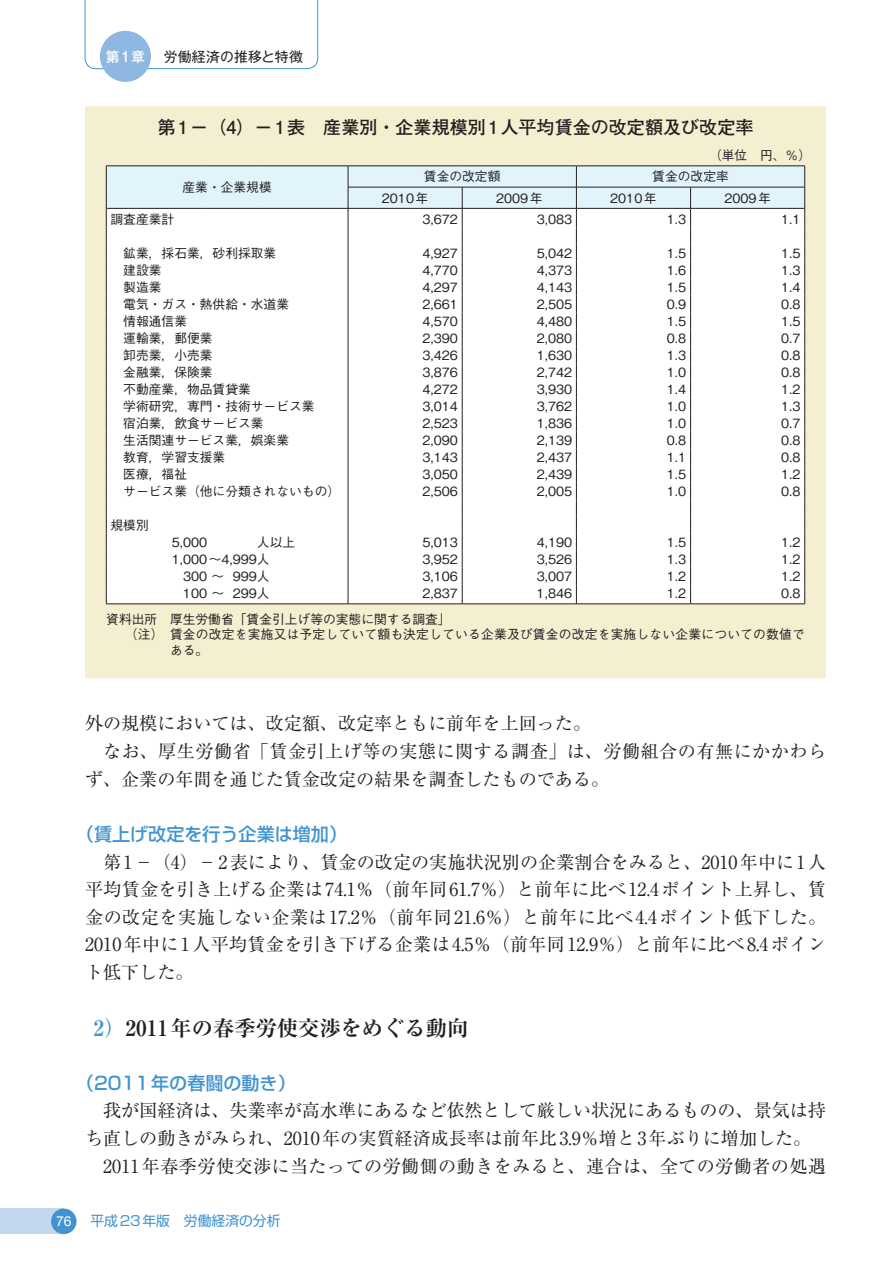
<style>
.page{position:relative;width:893px;height:1263px;background:#fff}
.page>*{position:absolute;margin:0;border:0;box-sizing:border-box;transform-origin:0 0}
.t1{font:700 21.3px "Ryumin Pro";color:#231f20}
.t2{font:18px/27.6px "Ryumin Pro";color:#231f20;text-align:justify}
.t3{font:18px "Ryumin Pro";letter-spacing:.025em;color:#231f20}
.t4{font:18px "Ryumin Pro";letter-spacing:.03em;color:#231f20}
.t5{font:700 18px "Futo Go B101 Pro";color:#231f20}
.t6{font:500 18px "Shin Go Pro";color:#4194d0}
.t7{font:13.8px "Shin Go Pro";color:#4194d0}
.t8{font:13.8px "Gothic MB101 Pro";letter-spacing:.01em;color:#231f20}
.t9{font:500 13.8px "Gothic MB101 Pro";color:#fff}
.t10{font:13.8px "Helvetica Neue LT Std";color:#fff}
.t11{font:500 12.75px "Gothic BBB Pro";color:#231f20}
.s1{color:#4194d0}
</style>
<div class="page">
<div style="left:85px;top:106px;width:741px;height:572px;background:#f4efd1"></div>
<hr style="left:348px;top:604px;width:114px;height:1px;background:#231f20">
<hr style="left:462px;top:604px;width:114px;height:1px;background:#231f20">
<hr style="left:576px;top:604px;width:115px;height:1px;background:#231f20">
<hr style="left:691px;top:604px;width:114px;height:1px;background:#231f20">
<hr style="left:106px;top:604px;width:101px;height:1px;background:#231f20">
<hr style="left:207px;top:604px;width:50px;height:1px;background:#231f20">
<hr style="left:257px;top:604px;width:91px;height:1px;background:#231f20">
<svg style="left:106px;top:167px;width:699px;height:437px"></svg>
<hr style="left:106px;top:166px;width:101px;height:1px;background:#231f20">
<hr style="left:207px;top:166px;width:50px;height:1px;background:#231f20">
<hr style="left:257px;top:166px;width:91px;height:1px;background:#231f20">
<hr style="left:348px;top:166px;width:114px;height:1px;background:#231f20">
<hr style="left:462px;top:166px;width:114px;height:1px;background:#231f20">
<hr style="left:576px;top:166px;width:115px;height:1px;background:#231f20">
<hr style="left:691px;top:166px;width:114px;height:1px;background:#231f20">
<svg style="left:84px;top:0;width:235px;height:70px"></svg>
<div style="left:0;top:1208px;width:64px;height:26px;background:#c3d7ee"></div>
<div style="left:51px;top:1208px;width:26px;height:26px;background:#4194d0;border-radius:50%"></div>
<div style="left:100px;top:31px;width:51px;height:51px;background:#8eb7e1;border-radius:50%"></div>
<p class="t9" style="left:106px;top:45px;width:41px">第1章</p>
<p class="t8" style="left:164px;top:45px;width:141px">労働経済の推移と特徴</p>
<h2 class="t5" style="left:158px;top:113px;width:597px">第 1−（4）− 1表　産業別・企業規模別 1人平均賃金の改定額及び改定率</h2>
<p class="t11" style="left:709px;top:145px;width:104px">（単位　円、％）</p>
<p class="t11" style="left:183px;top:177px;width:91px">産業・企業規模</p>
<p class="t11" style="left:424px;top:166px;width:78px">賃金の改定額</p>
<p class="t11" style="left:652px;top:166px;width:78px">賃金の改定率</p>
<p class="t11" style="left:382px;top:188px;width:48px">2010年</p>
<p class="t11" style="left:496px;top:188px;width:48px">2009年</p>
<p class="t11" style="left:610px;top:188px;width:48px">2010年</p>
<p class="t11" style="left:724px;top:188px;width:48px">2009年</p>
<p class="t11" style="left:111px;top:209px;width:65px">調査産業計</p>
<p class="t11" style="left:422px;top:209px;width:37px">3,672</p>
<p class="t11" style="left:537px;top:209px;width:37px">3,083</p>
<p class="t11" style="left:667px;top:209px;width:21px">1.3</p>
<p class="t11" style="left:781px;top:209px;width:21px">1.1</p>
<p class="t11" style="left:123px;top:243px;width:155px">鉱業，採石業，砂利採取業</p>
<p class="t11" style="left:422px;top:243px;width:37px">4,927</p>
<p class="t11" style="left:537px;top:243px;width:37px">5,042</p>
<p class="t11" style="left:667px;top:243px;width:21px">1.5</p>
<p class="t11" style="left:781px;top:243px;width:21px">1.5</p>
<p class="t11" style="left:123px;top:260px;width:40px">建設業</p>
<p class="t11" style="left:422px;top:260px;width:37px">4,770</p>
<p class="t11" style="left:537px;top:260px;width:37px">4,373</p>
<p class="t11" style="left:667px;top:260px;width:21px">1.6</p>
<p class="t11" style="left:781px;top:260px;width:21px">1.3</p>
<p class="t11" style="left:123px;top:277px;width:40px">製造業</p>
<p class="t11" style="left:422px;top:277px;width:37px">4,297</p>
<p class="t11" style="left:537px;top:277px;width:37px">4,143</p>
<p class="t11" style="left:667px;top:277px;width:21px">1.5</p>
<p class="t11" style="left:781px;top:277px;width:21px">1.4</p>
<p class="t11" style="left:123px;top:294px;width:167px">電気・ガス・熱供給・水道業</p>
<p class="t11" style="left:422px;top:294px;width:37px">2,661</p>
<p class="t11" style="left:537px;top:294px;width:37px">2,505</p>
<p class="t11" style="left:667px;top:294px;width:21px">0.9</p>
<p class="t11" style="left:781px;top:294px;width:21px">0.8</p>
<p class="t11" style="left:123px;top:311px;width:65px">情報通信業</p>
<p class="t11" style="left:422px;top:311px;width:37px">4,570</p>
<p class="t11" style="left:537px;top:311px;width:37px">4,480</p>
<p class="t11" style="left:667px;top:311px;width:21px">1.5</p>
<p class="t11" style="left:781px;top:311px;width:21px">1.5</p>
<p class="t11" style="left:123px;top:328px;width:91px">運輸業，郵便業</p>
<p class="t11" style="left:422px;top:328px;width:37px">2,390</p>
<p class="t11" style="left:537px;top:328px;width:37px">2,080</p>
<p class="t11" style="left:667px;top:328px;width:21px">0.8</p>
<p class="t11" style="left:781px;top:328px;width:21px">0.7</p>
<p class="t11" style="left:123px;top:345px;width:91px">卸売業，小売業</p>
<p class="t11" style="left:422px;top:345px;width:37px">3,426</p>
<p class="t11" style="left:537px;top:345px;width:37px">1,630</p>
<p class="t11" style="left:667px;top:345px;width:21px">1.3</p>
<p class="t11" style="left:781px;top:345px;width:21px">0.8</p>
<p class="t11" style="left:123px;top:362px;width:91px">金融業，保険業</p>
<p class="t11" style="left:422px;top:362px;width:37px">3,876</p>
<p class="t11" style="left:537px;top:362px;width:37px">2,742</p>
<p class="t11" style="left:667px;top:362px;width:21px">1.0</p>
<p class="t11" style="left:781px;top:362px;width:21px">0.8</p>
<p class="t11" style="left:123px;top:379px;width:129px">不動産業，物品賃貸業</p>
<p class="t11" style="left:422px;top:379px;width:37px">4,272</p>
<p class="t11" style="left:537px;top:379px;width:37px">3,930</p>
<p class="t11" style="left:667px;top:379px;width:21px">1.4</p>
<p class="t11" style="left:781px;top:379px;width:21px">1.2</p>
<p class="t11" style="left:123px;top:396px;width:193px">学術研究，専門・技術サービス業</p>
<p class="t11" style="left:422px;top:396px;width:37px">3,014</p>
<p class="t11" style="left:537px;top:396px;width:37px">3,762</p>
<p class="t11" style="left:667px;top:396px;width:21px">1.0</p>
<p class="t11" style="left:781px;top:396px;width:21px">1.3</p>
<p class="t11" style="left:123px;top:413px;width:142px">宿泊業，飲食サービス業</p>
<p class="t11" style="left:422px;top:413px;width:37px">2,523</p>
<p class="t11" style="left:537px;top:413px;width:37px">1,836</p>
<p class="t11" style="left:667px;top:413px;width:21px">1.0</p>
<p class="t11" style="left:781px;top:413px;width:21px">0.7</p>
<p class="t11" style="left:123px;top:430px;width:167px">生活関連サービス業，娯楽業</p>
<p class="t11" style="left:422px;top:430px;width:37px">2,090</p>
<p class="t11" style="left:537px;top:430px;width:37px">2,139</p>
<p class="t11" style="left:667px;top:430px;width:21px">0.8</p>
<p class="t11" style="left:781px;top:430px;width:21px">0.8</p>
<p class="t11" style="left:123px;top:447px;width:104px">教育，学習支援業</p>
<p class="t11" style="left:422px;top:447px;width:37px">3,143</p>
<p class="t11" style="left:537px;top:447px;width:37px">2,437</p>
<p class="t11" style="left:667px;top:447px;width:21px">1.1</p>
<p class="t11" style="left:781px;top:447px;width:21px">0.8</p>
<p class="t11" style="left:123px;top:464px;width:65px">医療，福祉</p>
<p class="t11" style="left:422px;top:464px;width:37px">3,050</p>
<p class="t11" style="left:537px;top:464px;width:37px">2,439</p>
<p class="t11" style="left:667px;top:464px;width:21px">1.5</p>
<p class="t11" style="left:781px;top:464px;width:21px">1.2</p>
<p class="t11" style="left:123px;top:481px;width:218px">サービス業（他に分類されないもの）</p>
<p class="t11" style="left:422px;top:481px;width:37px">2,506</p>
<p class="t11" style="left:537px;top:481px;width:37px">2,005</p>
<p class="t11" style="left:667px;top:481px;width:21px">1.0</p>
<p class="t11" style="left:781px;top:481px;width:21px">0.8</p>
<p class="t11" style="left:111px;top:515px;width:40px">規模別</p>
<p class="t11" style="left:172px;top:532px;width:37px">5,000</p>
<p class="t11" style="left:257px;top:532px;width:40px">人以上</p>
<p class="t11" style="left:422px;top:532px;width:37px">5,013</p>
<p class="t11" style="left:537px;top:532px;width:37px">4,190</p>
<p class="t11" style="left:667px;top:532px;width:21px">1.5</p>
<p class="t11" style="left:781px;top:532px;width:21px">1.2</p>
<p class="t11" style="left:172px;top:549px;width:100px">1,000～4,999人</p>
<p class="t11" style="left:422px;top:549px;width:37px">3,952</p>
<p class="t11" style="left:537px;top:549px;width:37px">3,526</p>
<p class="t11" style="left:667px;top:549px;width:21px">1.3</p>
<p class="t11" style="left:781px;top:549px;width:21px">1.2</p>
<p class="t11" style="left:183px;top:566px;width:88px">300 ～ 999人</p>
<p class="t11" style="left:422px;top:566px;width:37px">3,106</p>
<p class="t11" style="left:537px;top:566px;width:37px">3,007</p>
<p class="t11" style="left:667px;top:566px;width:21px">1.2</p>
<p class="t11" style="left:781px;top:566px;width:21px">1.2</p>
<p class="t11" style="left:183px;top:583px;width:88px">100 ～ 299人</p>
<p class="t11" style="left:422px;top:583px;width:37px">2,837</p>
<p class="t11" style="left:537px;top:583px;width:37px">1,846</p>
<p class="t11" style="left:667px;top:583px;width:21px">1.2</p>
<p class="t11" style="left:781px;top:583px;width:21px">0.8</p>
<p class="t11" style="left:106px;top:608px;width:346px">資料出所　厚生労働省「賃金引上げ等の実態に関する調査」</p>
<p class="t11" style="left:125px;top:624px;width:682px">（注）　賃金の改定を実施又は予定していて額も決定している企業及び賃金の改定を実施しない企業についての数値で</p>
<p class="t11" style="left:170px;top:640px;width:40px">ある。</p>
<h2 class="t2" style="left:85px;top:708px;width:507px">外の規模においては、改定額、改定率ともに前年を上回った。</h2>
<h2 class="t4" style="left:103px;top:737px;width:724px">なお、厚生労働省「賃金引上げ等の実態に関する調査」は、労働組合の有無にかかわら</h2>
<h2 class="t2" style="left:85px;top:764px;width:526px">ず、企業の年間を通じた賃金改定の結果を調査したものである。</h2>
<h2 class="t6" style="left:76px;top:819px;width:273px">（賃上げ改定を行う企業は増加）</h2>
<h2 class="t2" style="left:85px;top:847px;width:742px;text-indent:18px">第 1−（4）− 2表により、賃金の改定の実施状況別の企業割合をみると、2010年中に 1人平均賃金を引き上げる企業は 74.1％（前年同 61.7％）と前年に比べ 12.4ポイント上昇し、賃金の改定を実施しない企業は17.2％（前年同21.6％）と前年に比べ4.4ポイント低下した。2010年中に1人平均賃金を引き下げる企業は4.5％（前年同12.9％）と前年に比べ8.4ポイント低下した。</h2>
<h1 class="t1" style="left:94px;top:1011px;width:376px"><span class="s1">2）</span>2011年の春季労使交渉をめぐる動向</h1>
<h2 class="t6" style="left:76px;top:1068px;width:221px">（2011年の春闘の動き）</h2>
<h2 class="t2" style="left:103px;top:1095px;width:724px">我が国経済は、失業率が高水準にあるなど依然として厳しい状況にあるものの、景気は持</h2>
<h2 class="t2" style="left:85px;top:1123px;width:728px">ち直しの動きがみられ、2010年の実質経済成長率は前年比 3.9％増と 3年ぶりに増加した。</h2>
<h2 class="t3" style="left:103px;top:1152px;width:724px">2011年春季労使交渉に当たっての労働側の動きをみると、連合は、全ての労働者の処遇</h2>
<p class="t10" style="left:56px;top:1212px;width:17px">76</p>
<p class="t7" style="left:90px;top:1210px;width:192px">平成23年版　労働経済の分析</p>
</div>
